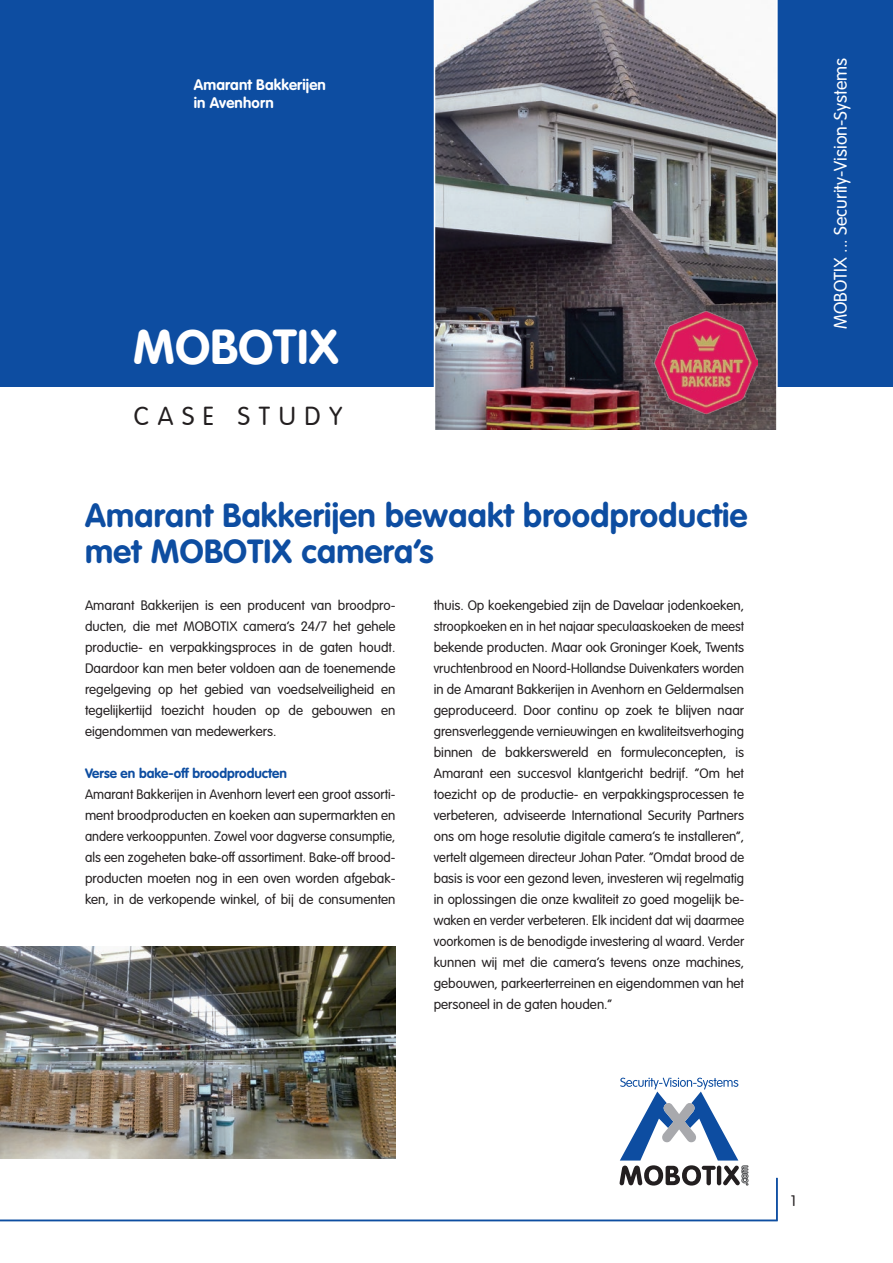
<style>
.page{position:relative;width:893px;height:1263px;background:#fff}
.page>*{position:absolute;margin:0;border:0;box-sizing:border-box;transform-origin:0 0}
.TitleFlyerTypenameMO{font:700 48px "VAG Rounded LTRUS";letter-spacing:.01em;color:#fff}
.TextParagraphTitle{font:700 33px "VAG Rounded LT Pro";letter-spacing:.01em;color:#0d4da1}
.TitleFlyerTypenameMO-2{font:300 25.5px "VAG Rounded LTRUS";color:#231f20}
.PageHead{font:300 18px "VAG Rounded LT Pro";color:#fff}
.TitleSubtitle{font:700 15px "VAG Rounded LT Pro";letter-spacing:.01em;color:#fff}
.PageFooterSiteNum{font:300 15px "VAG Rounded LT Pro";color:#231f20}
.TextParagraph{font:300 13.5px/21px "VAG Rounded LT Pro";color:#231f20;text-align:justify}
.TextParagraph-2{font:700 13.5px "VAG Rounded LT Pro";color:#0d4da1}
</style>
<div class="page">
<div style="left:0;top:0;width:893px;height:387px;background:#0d4da1"></div>
<img style="left:434px;top:0;width:344px;height:430px">
<svg style="left:0;top:1078px;width:778px;height:144px"></svg>
<img style="left:0;top:946px;width:395px;height:212px">
<img style="left:655px;top:311px;width:102px;height:103px">
<p class="TitleSubtitle" style="left:194px;top:75px;width:134px">Amarant Bakkerijen</p>
<p class="TitleSubtitle" style="left:194px;top:93px;width:81px">in Avenhorn</p>
<p class="TitleFlyerTypenameMO" style="left:133px;top:319px;width:207px">MOBOTIX</p>
<p class="TitleFlyerTypenameMO-2" style="left:134px;top:401px;width:210px">C A S E S T U D Y</p>
<p class="TextParagraphTitle" style="left:85px;top:495px;width:664px">Amarant Bakkerijen bewaakt broodproductie</p>
<p class="TextParagraphTitle" style="left:85px;top:531px;width:350px">met MOBOTIX camera’s</p>
<p class="TextParagraph" style="left:85px;top:595px;width:312px">Amarant Bakkerijen is een producent van broodpro&shy;ducten, die met MOBOTIX camera’s 24/7 het gehele productie- en verpakkingsproces in de gaten houdt.<br>Daardoor kan men beter voldoen aan de toenemende regelgeving op het gebied van voedselveiligheid en tegelijkertijd toezicht houden op de gebouwen en eigendommen van medewerkers.</p>
<p class="TextParagraph-2" style="left:85px;top:764px;width:203px">Verse en bake-off broodproducten</p>
<p class="TextParagraph" style="left:85px;top:784px;width:312px">Amarant Bakkerijen in Avenhorn levert een groot assorti&shy;ment broodproducten en koeken aan supermarkten en andere verkooppunten. Zowel voor dagverse consumptie, als een zogeheten bake-off assortiment. Bake-off brood&shy;producten moeten nog in een oven worden afgebak&shy;ken, in de verkopende winkel, of bij de consumenten</p>
<p class="TextParagraph" style="left:434px;top:595px;width:312px">thuis. Op koekengebied zijn de Davelaar jodenkoeken, stroopkoeken en in het najaar speculaaskoeken de meest bekende producten. Maar ook Groninger Koek, Twents vruchtenbrood en Noord-Hollandse Duivenkaters worden in de Amarant Bakkerijen in Avenhorn en Geldermalsen geproduceerd. Door continu op zoek te blijven naar grensverleggende vernieuwingen en kwaliteitsverhoging binnen de bakkerswereld en formuleconcepten, is Amarant een succesvol klantgericht bedrijf. “Om het toezicht op de productie- en verpakkingsprocessen te verbeteren, adviseerde International Security Partners ons om hoge resolutie digitale camera’s te installeren”, vertelt algemeen directeur Johan Pater. “Omdat brood de basis is voor een gezond leven, investeren wij regelmatig in oplossingen die onze kwaliteit zo goed mogelijk be&shy;waken en verder verbeteren. Elk incident dat wij daarmee voorkomen is de benodigde investering al waard. Verder kunnen wij met die camera’s tevens onze machines, gebouwen, parkeerterreinen en eigendommen van het personeel in de gaten houden.”</p>
<p class="PageHead" style="left:830px;top:329px;width:273px;rotate:-90deg">MOBOTIX ... Security-Vision-Systems</p>
<p class="PageFooterSiteNum" style="left:791px;top:1192px;width:7px">1</p>
</div>
